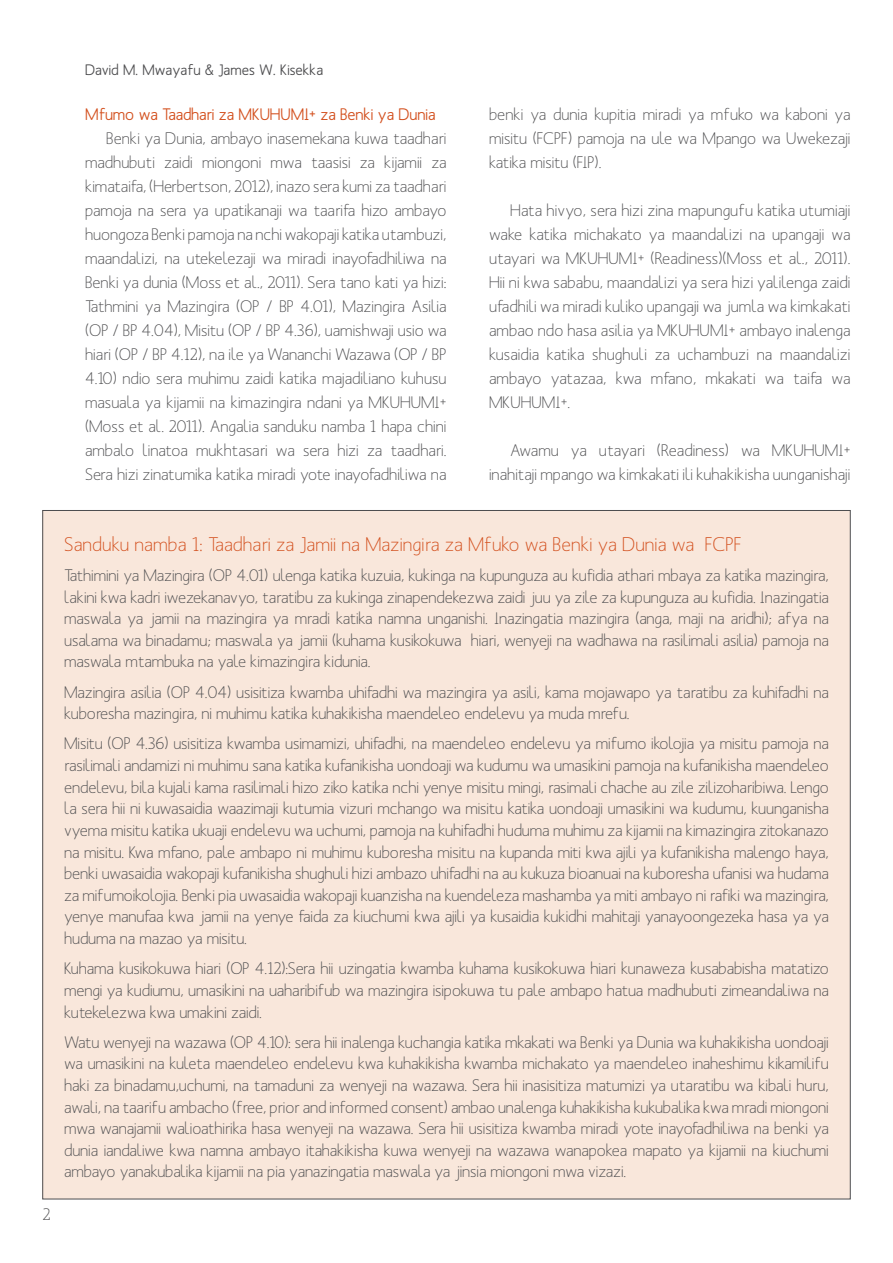
<style>
.page{position:relative;width:893px;height:1263px;background:#fff}
.page>*{position:absolute;margin:0;border:0;box-sizing:border-box;transform-origin:0 0}
.t1{font:19.5px "Mank Sans";letter-spacing:.005em;color:#d3501e}
.t2{font:16.5px/24px "Mank Sans";letter-spacing:-.005em;color:#4d4d4f;text-align:justify}
.t3{font:500 16.5px "Mank Sans";letter-spacing:-.005em;color:#d3501e}
.t4{font:500 15px "Mank Sans";color:#4d4d4f}
</style>
<div class="page">
<div style="left:43px;top:510px;width:807px;height:689px;background:#f9e7db"></div>
<p class="t4" style="left:85px;top:60px;width:240px">David M. Mwayafu &amp; James W. Kisekka</p>
<p class="t3" style="left:85px;top:104px;width:352px">Mfumo wa Taadhari za MKUHUMI+ za Benki ya Dunia</p>
<p class="t2" style="left:85px;top:126px;width:363px;text-indent:21px">Benki ya Dunia, ambayo inasemekana kuwa taadhari madhubuti zaidi miongoni mwa taasisi za kijamii za kimataifa, (Herbertson, 2012), inazo sera kumi za taadhari pamoja na sera ya upatikanaji wa taarifa hizo ambayo huongoza Benki pamoja na nchi wakopaji katika utambuzi, maandalizi, na utekelezaji wa miradi inayofadhiliwa na Benki ya dunia (Moss et al., 2011). Sera tano kati ya hizi:<br>Tathmini ya Mazingira (OP / BP 4.01), Mazingira Asilia (OP / BP 4.04), Misitu (OP / BP 4.36), uamishwaji usio wa hiari (OP / BP 4.12), na ile ya Wananchi Wazawa (OP / BP 4.10) ndio sera muhimu zaidi katika majadiliano kuhusu masuala ya kijamii na kimazingira ndani ya MKUHUMI+ (Moss et al. 2011). Angalia sanduku namba 1 hapa chini ambalo linatoa mukhtasari wa sera hizi za taadhari.<br>Sera hizi zinatumika katika miradi yote inayofadhiliwa na</p>
<p class="t2" style="left:489px;top:102px;width:363px">benki ya dunia kupitia miradi ya mfuko wa kaboni ya misitu (FCPF) pamoja na ule wa Mpango wa Uwekezaji katika misitu (FIP).</p>
<p class="t2" style="left:489px;top:198px;width:363px;text-indent:21px">Hata hivyo, sera hizi zina mapungufu katika utumiaji wake katika michakato ya maandalizi na upangaji wa utayari wa MKUHUMI+ (Readiness)(Moss et al., 2011).<br>Hii ni kwa sababu, maandalizi ya sera hizi yalilenga zaidi ufadhili wa miradi kuliko upangaji wa jumla wa kimkakati ambao ndo hasa asilia ya MKUHUMI+ ambayo inalenga kusaidia katika shughuli za uchambuzi na maandalizi ambayo yatazaa, kwa mfano, mkakati wa taifa wa MKUHUMI+.</p>
<p class="t2" style="left:489px;top:438px;width:363px;text-align:right">Awamu ya utayari (Readiness) wa MKUHUMI+ inahitaji mpango wa kimkakati ili kuhakikisha uunganishaji</p>
<p class="t2" style="left:43px;top:1203px;width:10px">2</p>
<p class="t1" style="left:64px;top:532px;width:679px">Sanduku namba 1: Taadhari za Jamii na Mazingira za Mfuko wa Benki ya Dunia wa FCPF</p>
<p class="t2" style="left:64px;top:564px;width:766px;line-height:21.6px">Tathimini ya Mazingira (OP 4.01) ulenga katika kuzuia, kukinga na kupunguza au kufidia athari mbaya za katika mazingira, lakini kwa kadri iwezekanavyo, taratibu za kukinga zinapendekezwa zaidi juu ya zile za kupunguza au kufidia. Inazingatia maswala ya jamii na mazingira ya mradi katika namna unganishi. Inazingatia mazingira (anga, maji na aridhi); afya na usalama wa binadamu; maswala ya jamii (kuhama kusikokuwa hiari, wenyeji na wadhawa na rasilimali asilia) pamoja na maswala mtambuka na yale kimazingira kidunia.</p>
<p class="t2" style="left:64px;top:681px;width:766px;line-height:21.6px">Mazingira asilia (OP 4.04) usisitiza kwamba uhifadhi wa mazingira ya asili, kama mojawapo ya taratibu za kuhifadhi na kuboresha mazingira, ni muhimu katika kuhakikisha maendeleo endelevu ya muda mrefu.</p>
<p class="t2" style="left:64px;top:733px;width:766px;line-height:21.6px">Misitu (OP 4.36) usisitiza kwamba usimamizi, uhifadhi, na maendeleo endelevu ya mifumo ikolojia ya misitu pamoja na rasilimali andamizi ni muhimu sana katika kufanikisha uondoaji wa kudumu wa umasikini pamoja na kufanikisha maendeleo endelevu, bila kujali kama rasilimali hizo ziko katika nchi yenye misitu mingi, rasimali chache au zile zilizoharibiwa. Lengo la sera hii ni kuwasaidia waazimaji kutumia vizuri mchango wa misitu katika uondoaji umasikini wa kudumu, kuunganisha vyema misitu katika ukuaji endelevu wa uchumi, pamoja na kuhifadhi huduma muhimu za kijamii na kimazingira zitokanazo na misitu. Kwa mfano, pale ambapo ni muhimu kuboresha misitu na kupanda miti kwa ajili ya kufanikisha malengo haya, benki uwasaidia wakopaji kufanikisha shughuli hizi ambazo uhifadhi na au kukuza bioanuai na kuboresha ufanisi wa hudama za mifumoikolojia. Benki pia uwasaidia wakopaji kuanzisha na kuendeleza mashamba ya miti ambayo ni rafiki wa mazingira, yenye manufaa kwa jamii na yenye faida za kiuchumi kwa ajili ya kusaidia kukidhi mahitaji yanayoongezeka hasa ya ya huduma na mazao ya misitu.</p>
<p class="t2" style="left:64px;top:958px;width:766px;line-height:21.6px">Kuhama kusikokuwa hiari (OP 4.12):Sera hii uzingatia kwamba kuhama kusikokuwa hiari kunaweza kusababisha matatizo mengi ya kudiumu, umasikini na uaharibifub wa mazingira isipokuwa tu pale ambapo hatua madhubuti zimeandaliwa na kutekelezwa kwa umakini zaidi.</p>
<p class="t2" style="left:64px;top:1031px;width:766px;line-height:21.6px">Watu wenyeji na wazawa (OP 4.10): sera hii inalenga kuchangia katika mkakati wa Benki ya Dunia wa kuhakikisha uondoaji wa umasikini na kuleta maendeleo endelevu kwa kuhakikisha kwamba michakato ya maendeleo inaheshimu kikamilifu haki za binadamu,uchumi, na tamaduni za wenyeji na wazawa. Sera hii inasisitiza matumizi ya utaratibu wa kibali huru, awali, na taarifu ambacho (free, prior and informed consent) ambao unalenga kuhakikisha kukubalika kwa mradi miongoni mwa wanajamii walioathirika hasa wenyeji na wazawa. Sera hii usisitiza kwamba miradi yote inayofadhiliwa na benki ya dunia iandaliwe kwa namna ambayo itahakikisha kuwa wenyeji na wazawa wanapokea mapato ya kijamii na kiuchumi ambayo yanakubalika kijamii na pia yanazingatia maswala ya jinsia miongoni mwa vizazi.</p>
</div>
